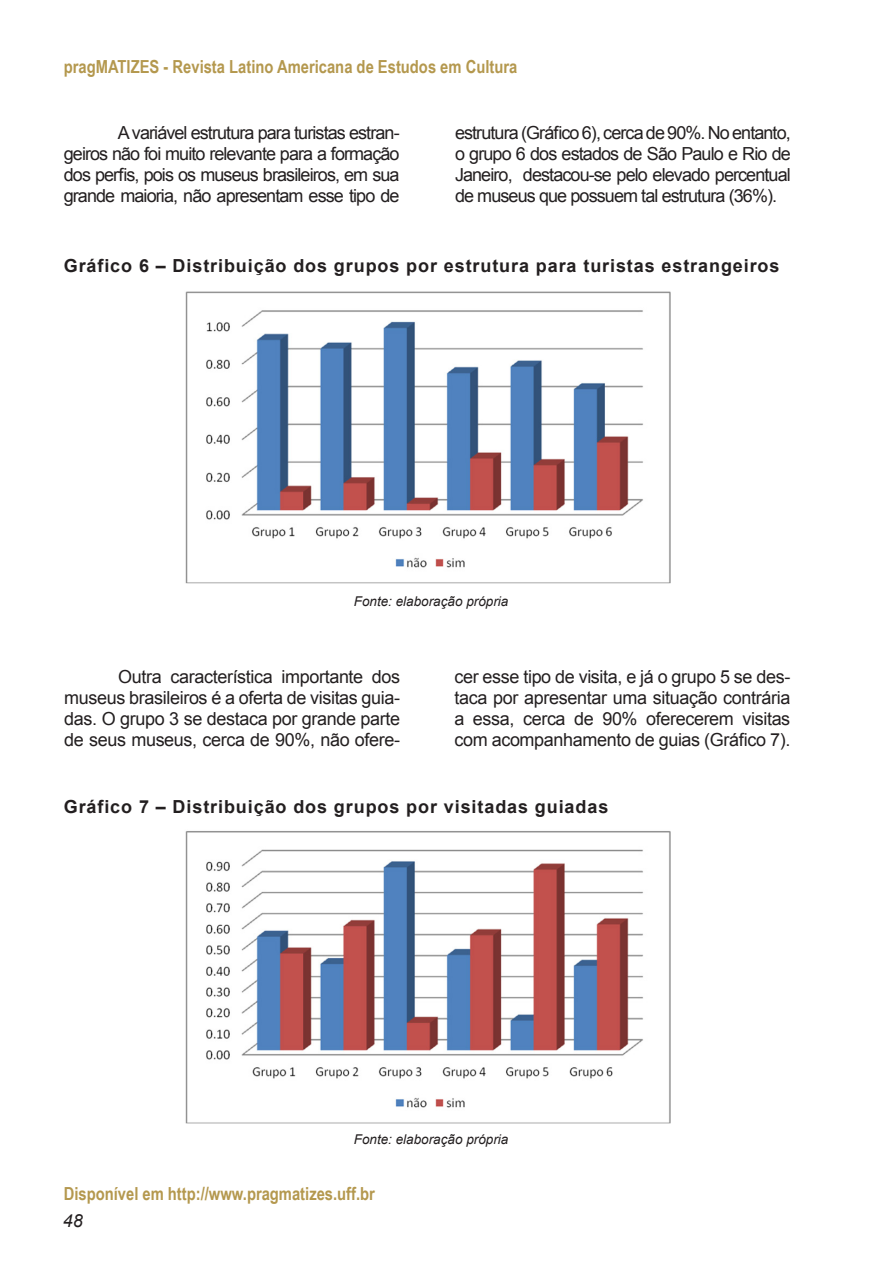
<style>
.page{position:relative;width:893px;height:1263px;background:#fff}
.page>*{position:absolute;margin:0;border:0;box-sizing:border-box;transform-origin:0 0}
.t1{font:18px/21px "Arial";letter-spacing:-.035em;color:#231f20;text-align:justify}
.t2{font:700 18px "Arial";letter-spacing:.05em;color:#231f20}
.t3{font:700 18px "Arial Narrow";color:#b4984e}
.t4{font:italic 18px "Arial";color:#231f20}
.t5{font:italic 13.5px "Arial";color:#231f20}
</style>
<div class="page">
<img style="left:185px;top:291px;width:485px;height:293px">
<img style="left:185px;top:831px;width:485px;height:293px">
<p class="t3" style="left:64px;top:53px;width:455px">pragMATIZES - Revista Latino Americana de Estudos em Cultura</p>
<p class="t1" style="left:64px;top:122px;width:337px;text-indent:54px">A variável estrutura para turistas estran&shy;geiros não foi muito relevante para a formação dos perfis, pois os museus brasileiros, em sua grande maioria, não apresentam esse tipo de</p>
<p class="t1" style="left:455px;top:122px;width:337px">estrutura (Gráfico 6), cerca de 90%. No entanto, o grupo 6 dos estados de São Paulo e Rio de Janeiro, destacou-se pelo elevado percentual de museus que possuem tal estrutura (36%).</p>
<p class="t2" style="left:64px;top:254px;width:717px">Gráfico 6 – Distribuição dos grupos por estrutura para turistas estrangeiros</p>
<p class="t5" style="left:354px;top:593px;width:156px">Fonte: elaboração própria</p>
<p class="t1" style="left:64px;top:666px;width:337px;text-indent:54px">Outra característica importante dos museus brasileiros é a oferta de visitas guia&shy;das. O grupo 3 se destaca por grande parte de seus museus, cerca de 90%, não ofere-</p>
<p class="t1" style="left:454px;top:666px;width:337px">cer esse tipo de visita, e já o grupo 5 se des&shy;taca por apresentar uma situação contrária a essa, cerca de 90% oferecerem visitas com acompanhamento de guias (Gráfico 7).</p>
<p class="t2" style="left:64px;top:794px;width:546px">Gráfico 7 – Distribuição dos grupos por visitadas guiadas</p>
<p class="t5" style="left:354px;top:1130px;width:156px">Fonte: elaboração própria</p>
<p class="t3" style="left:64px;top:1179px;width:313px">Disponível em http://www.pragmatizes.uff.br</p>
<p class="t4" style="left:63px;top:1209px;width:22px">48</p>
</div>
